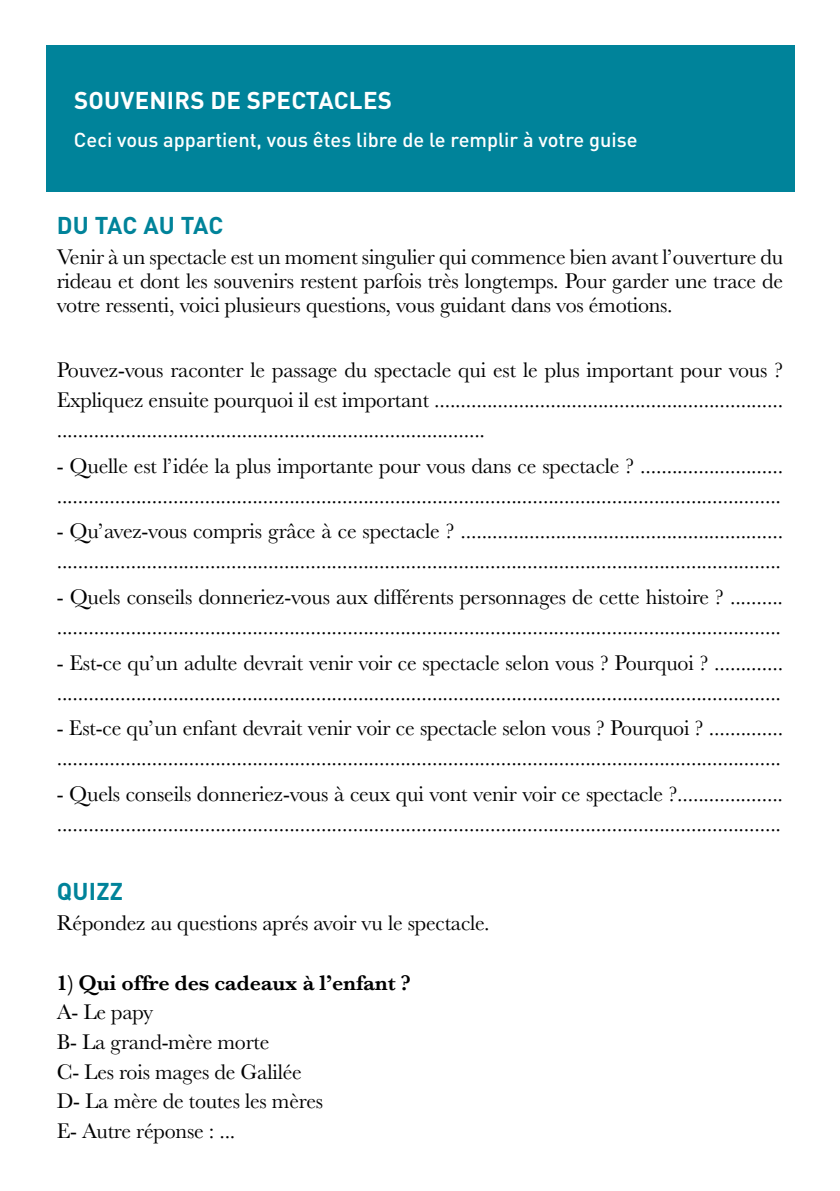
<style>
.page{position:relative;width:840px;height:1191px;background:#fff}
.page>*{position:absolute;margin:0;border:0;box-sizing:border-box;transform-origin:0 0}
.t1{font:700 24px "DIN Pro";letter-spacing:.01em;color:#fff}
.t2{font:700 24px "DIN Pro";letter-spacing:.01em;color:#00839a}
.t3{font:22px/30px "Baskerville";letter-spacing:-.01em;color:#000}
.t4{font:600 22px "Baskerville";letter-spacing:-.01em;color:#000}
.t5{font:500 20px "DIN Pro";color:#fff}
</style>
<div class="page">
<div style="left:46px;top:45px;width:748px;height:147px;background:#00839a"></div>
<p class="t1" style="left:74px;top:84px;width:319px">SOUVENIRS DE SPECTACLES</p>
<p class="t5" style="left:74px;top:126px;width:565px">Ceci vous appartient, vous êtes libre de le remplir à votre guise</p>
<p class="t2" style="left:57px;top:209px;width:168px">DU TAC AU TAC</p>
<p class="t3" style="left:57px;top:245px;width:727px;line-height:24px;text-align:justify">Venir à un spectacle est un moment singulier qui commence bien avant l’ouverture du rideau et dont les souvenirs restent parfois très longtemps. Pour garder une trace de votre ressenti, voici plusieurs questions, vous guidant dans vos émotions.</p>
<p class="t3" style="left:57px;top:355px;width:727px;text-align:justify">Pouvez-vous raconter le passage du spectacle qui est le plus important pour vous ?<br>Expliquez ensuite pourquoi il est important .................................................................. .................................................................................</p>
<p class="t3" style="left:57px;top:451px;width:727px">- Quelle est l’idée la plus importante pour vous dans ce spectacle ? ........................... .........................................................................................................................................</p>
<p class="t3" style="left:57px;top:516px;width:727px">- Qu’avez-vous compris grâce à ce spectacle ? ............................................................. .........................................................................................................................................</p>
<p class="t3" style="left:57px;top:582px;width:727px">- Quels conseils donneriez-vous aux différents personnages de cette histoire ? .......... .........................................................................................................................................</p>
<p class="t3" style="left:57px;top:648px;width:727px">- Est-ce qu’un adulte devrait venir voir ce spectacle selon vous ? Pourquoi ? ............. .........................................................................................................................................</p>
<p class="t3" style="left:57px;top:713px;width:727px">- Est-ce qu’un enfant devrait venir voir ce spectacle selon vous ? Pourquoi ? .............. .........................................................................................................................................</p>
<p class="t3" style="left:57px;top:779px;width:727px">- Quels conseils donneriez-vous à ceux qui vont venir voir ce spectacle ?.................... .........................................................................................................................................</p>
<p class="t2" style="left:57px;top:875px;width:68px">QUIZZ</p>
<p class="t3" style="left:57px;top:908px;width:434px">Répondez au questions aprés avoir vu le spectacle.</p>
<p class="t4" style="left:57px;top:967px;width:355px">1) Qui offre des cadeaux à l’enfant ?</p>
<p class="t3" style="left:57px;top:997px;width:268px">A- Le papy<br>B- La grand-mère morte<br>C- Les rois mages de Galilée<br>D- La mère de toutes les mères<br>E- Autre réponse : ...</p>
</div>
